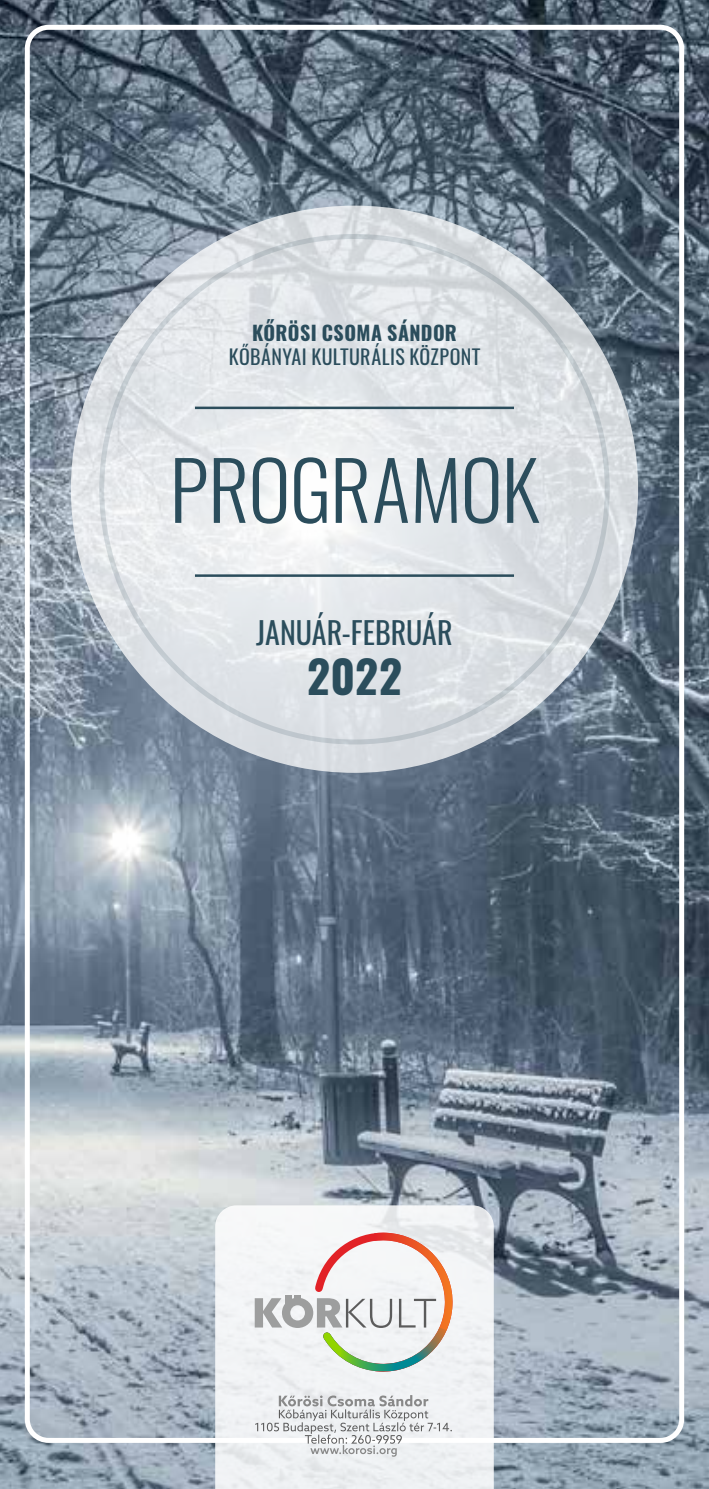
<style>
.page{position:relative;width:709px;height:1489px;background:#fff}
.page>*{position:absolute;margin:0;border:0;box-sizing:border-box;transform-origin:0 0}
.t1{font:300 80px "Oswald";letter-spacing:-.01em;color:#2b4d5c}
.t2{font:700 45px "Oswald";color:#2b4d5c}
.t3{font:30px "Oswald";color:#2b4d5c}
.t4{font:20px "Oswald";letter-spacing:.02em;color:#2b4d5c}
.t5{font:700 20px "Oswald";letter-spacing:.02em;color:#2b4d5c}
</style>
<div class="page">
<img style="left:0;top:0;width:709px;height:1488px">
<svg style="left:71px;top:206px;width:567px;height:566px;background:#e0e4e8"></svg>
<hr style="left:195px;top:406px;width:319px;height:3px;background:#2b4d5c">
<hr style="left:195px;top:574px;width:319px;height:3px;background:#2b4d5c">
<div style="left:25px;top:25px;width:659px;height:1417px;border:5px solid #fff;border-radius:21px"></div>
<svg style="left:215px;top:1205px;width:279px;height:283px;fill:#f1f3f5"></svg>
<svg style="left:255px;top:1231px;width:199px;height:142px"></svg>
<div style="left:285px;top:1294px;width:7px;height:9px;background:#9d9e9e"></div>
<div style="left:294px;top:1294px;width:7px;height:9px;background:#9d9e9e"></div>
<svg style="left:255px;top:1394px;width:197px;height:62px"></svg>
<p class="t5" style="left:252px;top:319px;width:206px">KŐRÖSI CSOMA SÁNDOR</p>
<p class="t4" style="left:229px;top:343px;width:253px">KŐBÁNYAI KULTURÁLIS KÖZPONT</p>
<h1 class="t1" style="left:169px;top:437px;width:371px">PROGRAMOK</h1>
<h3 class="t3" style="left:256px;top:612px;width:198px">JANUÁR-FEBRUÁR</h3>
<h2 class="t2" style="left:306px;top:645px;width:97px">2022</h2>
</div>
